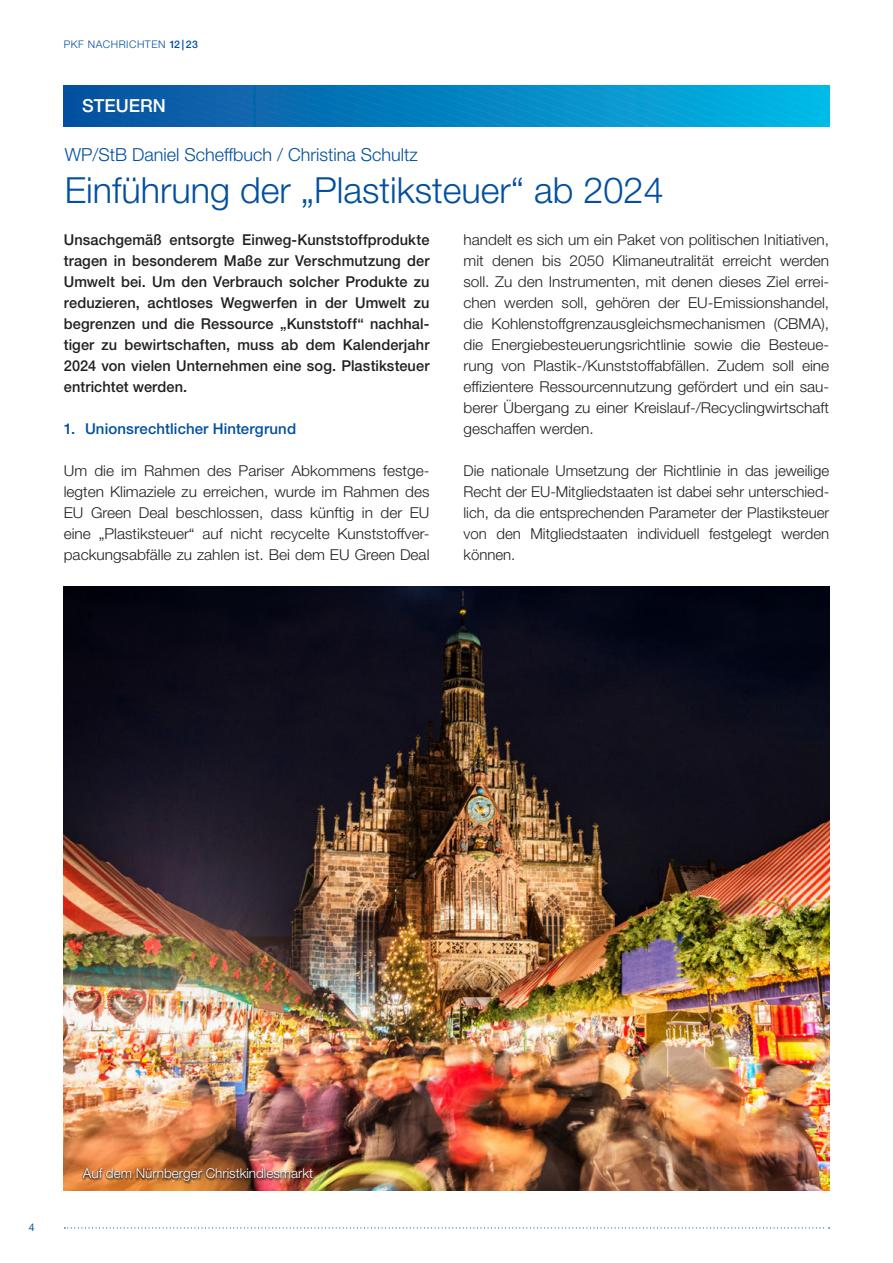
<style>
.page{position:relative;width:893px;height:1263px;background:#fff}
.page>*{position:absolute;margin:0;border:0;box-sizing:border-box;transform-origin:0 0}
.Headline{font:300 36px "Helvetica Neue LT Std";color:#014f9e}
.Autor{font:300 18px "Helvetica Neue LT Std";color:#014f9e}
.Balken-Kategorie{font:500 18px "Helvetica Neue LT Std";color:#fff}
.Copy_Fließtext{font:300 15px/21px "Helvetica Neue LT Std";color:#231f20;text-align:justify}
.Copy_Fließtext-2{font:500 15px/21px "Helvetica Neue LT Std";letter-spacing:.005em;color:#231f20;text-align:justify}
.Zwischentitel{font:500 15px "Helvetica Neue LT Std";letter-spacing:.005em;color:#014f9e}
.BU{font:300 13.5px "Helvetica Neue LT Std";color:#fff}
.t1{font:300 10.5px "Helvetica Neue LT Std";letter-spacing:.05em;color:#014f9e}
.t2{font:10.5px "Helvetica Neue LT Std";color:#014f9e}
.s1{font-weight:500}
</style>
<div class="page">
<img style="left:64px;top:587px;width:765px;height:604px">
<svg style="left:82px;top:1168px;width:234px;height:16px"></svg>
<div style="left:81px;top:1167px;width:233px;height:15px;background:#231f20;opacity:.75"></div>
<svg style="left:64px;top:1227px;width:766px;height:1px"></svg>
<svg style="left:64px;top:85px;width:765px;height:42px"></svg>
<p class="t1" style="left:64px;top:38px;width:136px">PKF NACHRICHTEN <span class="s1">12 | 23</span></p>
<p class="Balken-Kategorie" style="left:82px;top:95px;width:85px">STEUERN</p>
<p class="Autor" style="left:65px;top:143px;width:355px">WP/StB Daniel Scheffbuch / Christina Schultz</p>
<p class="Headline" style="left:65px;top:168px;width:600px">Einführung der „Plastiksteuer“ ab 2024</p>
<p class="Copy_Fließtext-2" style="left:64px;top:229px;width:367px">Unsachgemäß entsorgte Einweg-Kunststoffprodukte tragen in besonderem Maße zur Verschmutzung der Umwelt bei. Um den Verbrauch solcher Produkte zu reduzieren, achtloses Wegwerfen in der Umwelt zu begrenzen und die Ressource „Kunststoff“ nachhal&shy;tiger zu bewirtschaften, muss ab dem Kalenderjahr 2024 von vielen Unternehmen eine sog. Plastiksteuer entrichtet werden.</p>
<p class="Zwischentitel" style="left:64px;top:419px;width:234px">1. Unionsrechtlicher Hintergrund</p>
<p class="Copy_Fließtext" style="left:64px;top:459px;width:367px">Um die im Rahmen des Pariser Abkommens festge&shy;legten Klimaziele zu erreichen, wurde im Rahmen des EU Green Deal beschlossen, dass künftig in der EU eine „Plastiksteuer“ auf nicht recycelte Kunststoffver&shy;packungsabfälle zu zahlen ist. Bei dem EU Green Deal</p>
<p class="Copy_Fließtext" style="left:463px;top:228px;width:367px">handelt es sich um ein Paket von politischen Initiativen, mit denen bis 2050 Klimaneutralität erreicht werden soll. Zu den Instrumenten, mit denen dieses Ziel errei&shy;chen werden soll, gehören der EU-Emissionshandel, die Kohlenstoffgrenzausgleichsmechanismen (CBMA), die Energiebesteuerungsrichtlinie sowie die Besteue&shy;rung von Plastik-/Kunststoffabfällen. Zudem soll eine effizientere Ressourcennutzung gefördert und ein sau&shy;berer Übergang zu einer Kreislauf-/Recyclingwirtschaft geschaffen werden.</p>
<p class="Copy_Fließtext" style="left:463px;top:459px;width:367px">Die nationale Umsetzung der Richtlinie in das jeweilige Recht der EU-Mitgliedstaaten ist dabei sehr unterschied&shy;lich, da die entsprechenden Parameter der Plastiksteuer von den Mitgliedstaaten individuell festgelegt werden können.</p>
<p class="t2" style="left:29px;top:1220px;width:7px">4</p>
<p class="BU" style="left:83px;top:1165px;width:232px">Auf dem Nürnberger Christkindlesmarkt</p>
</div>
